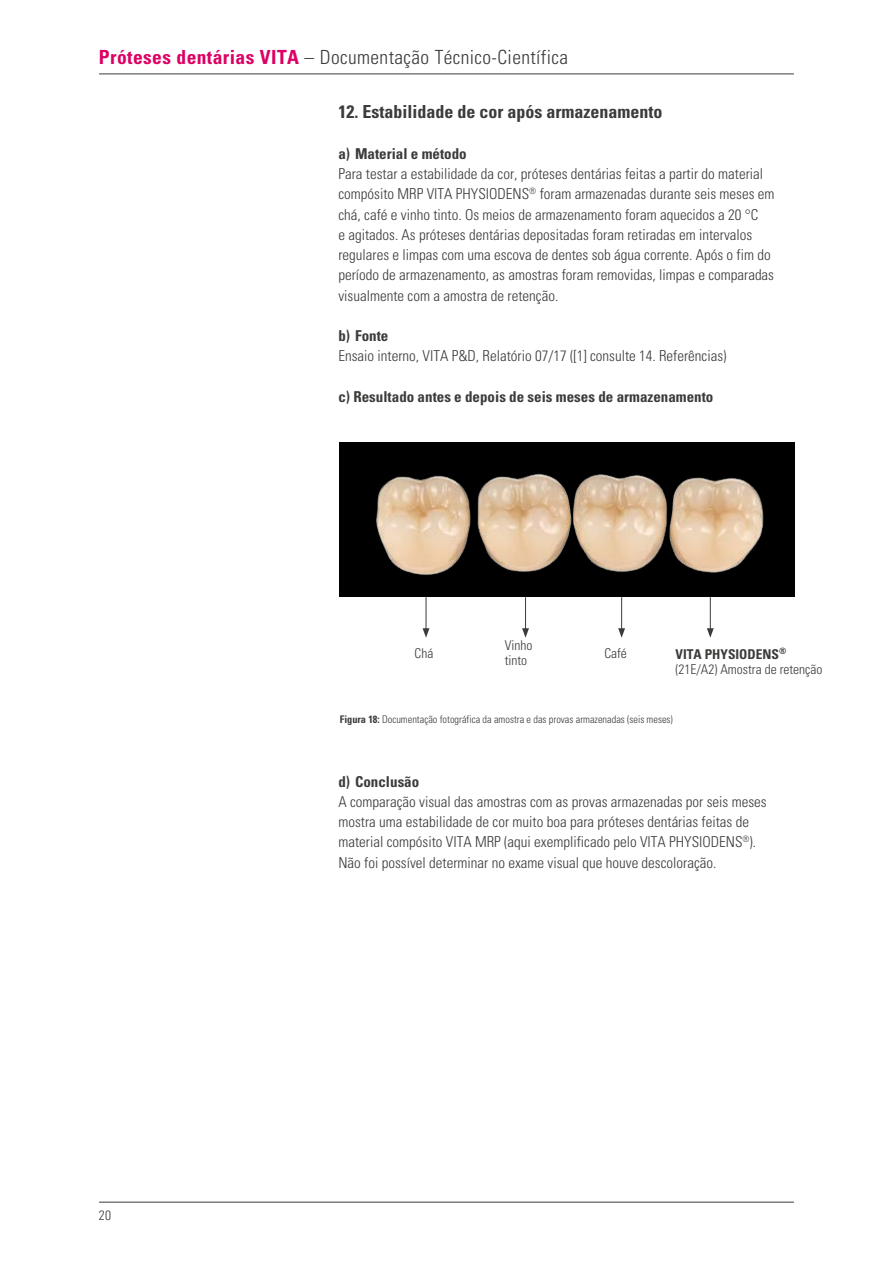
<style>
.page{position:relative;width:893px;height:1263px;background:#fff}
.page>*{position:absolute;margin:0;border:0;box-sizing:border-box;transform-origin:0 0}
.t1{font:300 condensed 19.5px "Univers LT Std";letter-spacing:.02em;color:#3b3b3a}
.t2{font:700 condensed 18px "Univers LT Std";color:#3b3b3a}
.t3{font:300 condensed 15px/20.2px "Univers LT Std";color:#3b3b3a}
.t4{font:700 condensed 15px "Univers LT Std";color:#3b3b3a}
.t5{font:300 condensed 13.5px/15px "Univers LT Std";color:#3b3b3a}
.t6{font:300 condensed 10.5px "Univers LT Std";color:#3b3b3a}
.s1{font-weight:700;color:#dd0064}
.s2{font-weight:700}
</style>
<div class="page">
<hr style="left:99px;top:74px;width:695px;height:1px;background:#3b3b3a">
<hr style="left:99px;top:1202px;width:695px;height:1px;background:#3b3b3a">
<img style="left:340px;top:442px;width:455px;height:155px">
<hr style="left:426px;top:597px;width:1px;height:34px;background:#3b3b3a">
<svg style="left:423px;top:628px;width:6px;height:10px"></svg>
<hr style="left:525px;top:597px;width:1px;height:34px;background:#3b3b3a">
<svg style="left:522px;top:628px;width:7px;height:10px"></svg>
<hr style="left:621px;top:597px;width:1px;height:34px;background:#3b3b3a">
<svg style="left:618px;top:628px;width:7px;height:10px"></svg>
<hr style="left:710px;top:597px;width:1px;height:34px;background:#3b3b3a">
<svg style="left:707px;top:628px;width:7px;height:10px"></svg>
<h1 class="t1" style="left:99px;top:45px;width:471px"><span class="s1">Próteses dentárias VITA</span> – Documentação Técnico-Científica</h1>
<p class="t2" style="left:338px;top:101px;width:325px">12. Estabilidade de cor após armazenamento</p>
<p class="t4" style="left:338px;top:144px;width:130px">a) Material e método</p>
<p class="t3" style="left:338px;top:164px;width:438px">Para testar a estabilidade da cor, próteses dentárias feitas a partir do material compósito MRP VITA PHYSIODENS<sup>®</sup> foram armazenadas durante seis meses em chá, café e vinho tinto. Os meios de armazenamento foram aquecidos a 20 °C<br>e agitados. As próteses dentárias depositadas foram retiradas em intervalos regulares e limpas com uma escova de dentes sob água corrente. Após o fim do período de armazenamento, as amostras foram removidas, limpas e comparadas visualmente com a amostra de retenção.</p>
<p class="t4" style="left:338px;top:327px;width:51px">b) Fonte</p>
<p class="t3" style="left:338px;top:346px;width:390px">Ensaio interno, VITA P&amp;D, Relatório 07/17 ([1] consulte 14. Referências)</p>
<p class="t4" style="left:338px;top:387px;width:376px">c) Resultado antes e depois de seis meses de armazenamento</p>
<p class="t5" style="left:415px;top:645px;width:20px">Chá</p>
<p class="t5" style="left:505px;top:638px;width:29px">Vinho tinto</p>
<p class="t5" style="left:604px;top:645px;width:24px">Café</p>
<p class="t5" style="left:675px;top:647px;width:148px"><span class="s2">VITA PHYSIODENS</span><sup>® </sup>(21E/A2) Amostra de retenção</p>
<p class="t6" style="left:340px;top:713px;width:335px"><span class="s2">Figura 18:</span> Documentação fotográfica da amostra e das provas armazenadas (seis meses)</p>
<p class="t5" style="left:99px;top:1207px;width:14px">20</p>
<p class="t4" style="left:338px;top:772px;width:82px">d) Conclusão</p>
<p class="t3" style="left:338px;top:791px;width:430px">A comparação visual das amostras com as provas armazenadas por seis meses mostra uma estabilidade de cor muito boa para próteses dentárias feitas de material compósito VITA MRP (aqui exemplificado pelo VITA PHYSIODENS<sup>®</sup>).<br>Não foi possível determinar no exame visual que houve descoloração.</p>
</div>
